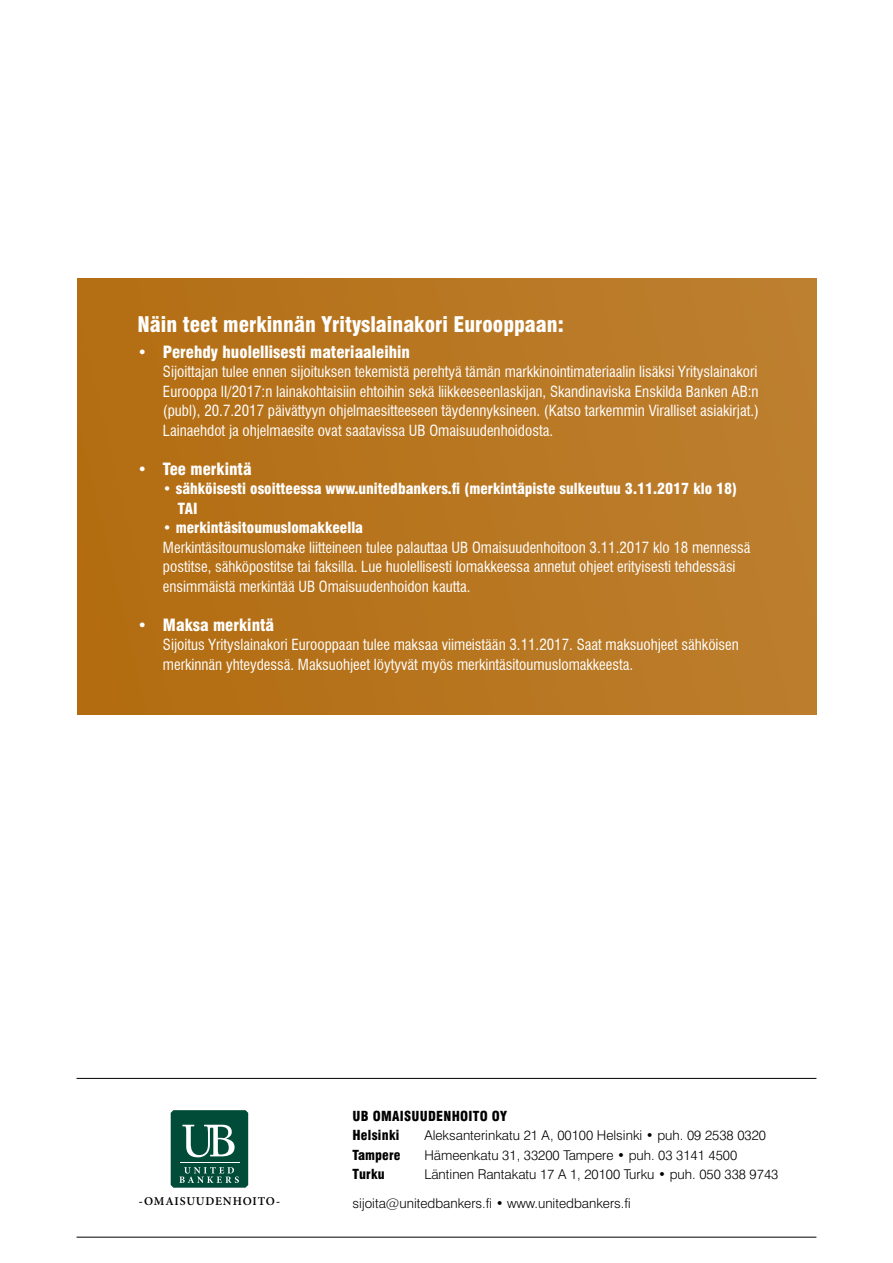
<style>
.page{position:relative;width:893px;height:1263px;background:#fff}
.page>*{position:absolute;margin:0;border:0;box-sizing:border-box;transform-origin:0 0}
.t1{font:900 condensed 21px "Swiss 721 BT";color:#fff}
.t2{font:900 condensed 16.5px "Swiss 721 BT";color:#fff}
.t3{font:condensed 15px/19.5px "Swiss 721 BT";color:#fff}
.t4{font:900 condensed 15px/19.5px "Swiss 721 BT";color:#fff}
.t5{font:300 13.5px/28.5px "Swiss 721 BT";color:#000}
.t6{font:900 condensed 13.5px/19.5px "Swiss 721 BT";letter-spacing:.02em;color:#000}
.t7{font:600 12px "Minion Pro";letter-spacing:.07em;color:#000}
.s1{font-family:"Berkeley";font-weight:700}
</style>
<div class="page">
<div style="left:77px;top:279px;width:739px;height:436px;background:linear-gradient(to right,#b36c11,#bd7f2f)"></div>
<svg style="left:170px;top:1110px;width:79px;height:78px;background:#2a6958"></svg>
<hr style="left:77px;top:1078px;width:739px;height:1px;background:#000">
<hr style="left:77px;top:1237px;width:739px;height:1px;background:#000">
<h1 class="t1" style="left:137px;top:312px;width:428px">Näin teet merkinnän Yrityslainakori Eurooppaan:</h1>
<p class="t2" style="left:137px;top:342px;width:274px">• Perehdy huolellisesti materiaaleihin</p>
<p class="t3" style="left:163px;top:362px;width:597px;text-align:justify">Sijoittajan tulee ennen sijoituksen tekemistä perehtyä tämän markkinointimateriaalin lisäksi Yrityslainakori Eurooppa II/2017:n lainakohtaisiin ehtoihin sekä liikkeeseenlaskijan, Skandinaviska Enskilda Banken AB:n (publ), 20.7.2017 päivättyyn ohjelmaesitteeseen täydennyksineen. (Katso tarkemmin Viralliset asiakirjat.)<br>Lainaehdot ja ohjelmaesite ovat saatavissa UB Omaisuudenhoidosta.</p>
<p class="t2" style="left:137px;top:459px;width:116px">• Tee merkintä</p>
<p class="t4" style="left:178px;top:479px;width:561px;text-indent:-15px">• sähköisesti osoitteessa www.unitedbankers.fi (merkintäpiste sulkeutuu 3.11.2017 klo 18)<br>TAI</p>
<p class="t4" style="left:163px;top:518px;width:202px">• merkintäsitoumuslomakkeella</p>
<p class="t3" style="left:163px;top:537px;width:589px">Merkintäsitoumuslomake liitteineen tulee palauttaa UB Omaisuudenhoitoon 3.11.2017 klo 18 mennessä postitse, sähköpostitse tai faksilla. Lue huolellisesti lomakkeessa annetut ohjeet erityisesti tehdessäsi ensimmäistä merkintää UB Omaisuudenhoidon kautta.</p>
<p class="t2" style="left:137px;top:615px;width:138px">• Maksa merkintä</p>
<p class="t3" style="left:163px;top:635px;width:577px">Sijoitus Yrityslainakori Eurooppaan tulee maksaa viimeistään 3.11.2017. Saat maksuohjeet sähköisen merkinnän yhteydessä. Maksuohjeet löytyvät myös merkintäsitoumuslomakkeesta.</p>
<p class="t7" style="left:139px;top:1193px;width:142px"><span class="s1">-</span>OMAISUUDENHOITO<span class="s1">-</span></p>
<p class="t6" style="left:352px;top:1106px;width:156px">UB OMAISUUDENHOITO OY<br>Helsinki</p>
<p class="t5" style="left:424px;top:1121px;width:343px">Aleksanterinkatu 21 A, 00100 Helsinki • puh. 09 2538 0320</p>
<p class="t6" style="left:352px;top:1145px;width:50px">Tampere</p>
<p class="t5" style="left:424px;top:1141px;width:314px">Hämeenkatu 31, 33200 Tampere • puh. 03 3141 4500</p>
<p class="t6" style="left:352px;top:1165px;width:34px">Turku</p>
<p class="t5" style="left:352px;top:1160px;width:427px;text-indent:72px">Läntinen Rantakatu 17 A 1, 20100 Turku • puh. 050 338 9743 sijoita@unitedbankers.fi • www.unitedbankers.fi</p>
</div>
